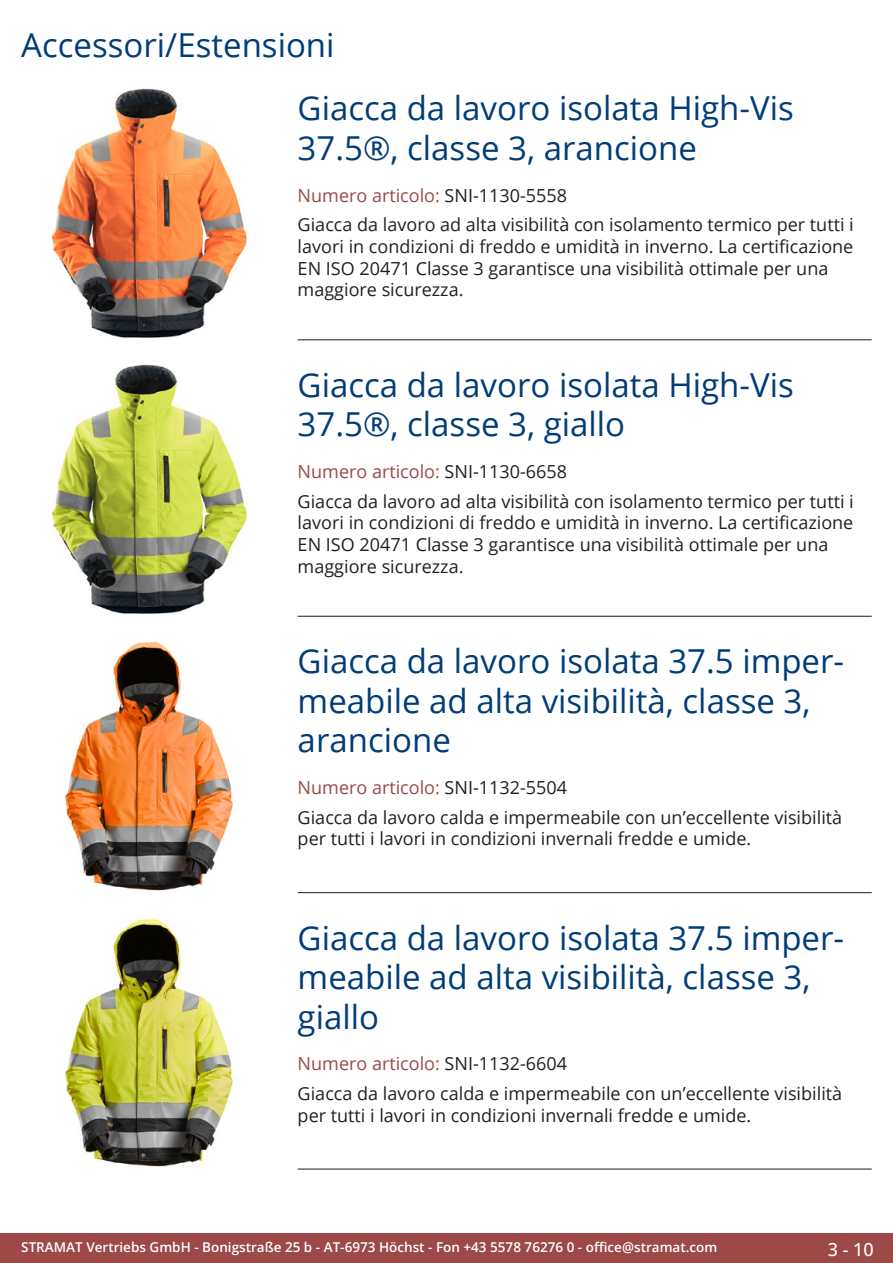
<style>
.page{position:relative;width:893px;height:1263px;background:#fff}
.page>*{position:absolute;margin:0;border:0;box-sizing:border-box;transform-origin:0 0}
.Produkttitel{font:33px/39.6px "Open Sans";color:#003d78}
.RastTitel{font:33px "Open Sans";color:#003d78}
.Beschreibung_Text{font:18px/21.6px "Open Sans";color:#231f20}
.TechDaten_Überschrif{font:18px "Open Sans";color:#9c4948}
.t1{font:500 18px "Open Sans";color:#fff}
.t2{font:600 13.5px "Open Sans";color:#fff}
.s1{color:#231f20}
</style>
<div class="page">
<div style="left:0;top:1233px;width:893px;height:30px;background:#9c4948"></div>
<hr style="left:298px;top:340px;width:574px;height:1px;background:#201d08">
<hr style="left:298px;top:616px;width:574px;height:1px;background:#201d08">
<hr style="left:298px;top:892px;width:574px;height:1px;background:#201d08">
<hr style="left:298px;top:1169px;width:574px;height:1px;background:#201d08">
<img style="left:51px;top:88px;width:196px;height:250px">
<img style="left:51px;top:364px;width:196px;height:250px">
<img style="left:65px;top:641px;width:168px;height:250px">
<img style="left:65px;top:918px;width:168px;height:249px">
<p class="RastTitel" style="left:21px;top:22px;width:315px">Accessori/Estensioni</p>
<p class="Produkttitel" style="left:298px;top:88px;width:498px">Giacca da lavoro isolata High-Vis<br>37.5®, classe 3, arancione</p>
<p class="TechDaten_Überschrif" style="left:298px;top:183px;width:271px">Numero articolo: <span class="s1">SNI-1130-5558</span></p>
<p class="Beschreibung_Text" style="left:298px;top:214px;width:558px">Giacca da lavoro ad alta visibilità con isolamento termico per tutti i lavori in condizioni di freddo e umidità in inverno. La certificazione EN ISO 20471 Classe 3 garantisce una visibilità ottimale per una maggiore sicurezza.</p>
<p class="Produkttitel" style="left:298px;top:364px;width:498px">Giacca da lavoro isolata High-Vis<br>37.5®, classe 3, giallo</p>
<p class="TechDaten_Überschrif" style="left:298px;top:459px;width:271px">Numero articolo: <span class="s1">SNI-1130-6658</span></p>
<p class="Beschreibung_Text" style="left:298px;top:490px;width:558px">Giacca da lavoro ad alta visibilità con isolamento termico per tutti i lavori in condizioni di freddo e umidità in inverno. La certificazione EN ISO 20471 Classe 3 garantisce una visibilità ottimale per una maggiore sicurezza.</p>
<p class="Produkttitel" style="left:298px;top:640px;width:545px">Giacca da lavoro isolata 37.5 imper&shy;meabile ad alta visibilità, classe 3, arancione</p>
<p class="TechDaten_Überschrif" style="left:298px;top:775px;width:271px">Numero articolo: <span class="s1">SNI-1132-5504</span></p>
<p class="Beschreibung_Text" style="left:298px;top:806px;width:546px">Giacca da lavoro calda e impermeabile con un’eccellente visibilità per tutti i lavori in condizioni invernali fredde e umide.</p>
<p class="Produkttitel" style="left:298px;top:917px;width:545px">Giacca da lavoro isolata 37.5 imper&shy;meabile ad alta visibilità, classe 3, giallo</p>
<p class="TechDaten_Überschrif" style="left:298px;top:1051px;width:271px">Numero articolo: <span class="s1">SNI-1132-6604</span></p>
<p class="Beschreibung_Text" style="left:298px;top:1082px;width:546px">Giacca da lavoro calda e impermeabile con un’eccellente visibilità per tutti i lavori in condizioni invernali fredde e umide.</p>
<p class="t2" style="left:21px;top:1238px;width:698px">STRAMAT Vertriebs GmbH - Bonigstraße 25 b - AT-6973 Höchst - Fon +43 5578 76276 0 - office@stramat.com</p>
<p class="t1" style="left:828px;top:1237px;width:48px">3 - 10</p>
</div>
